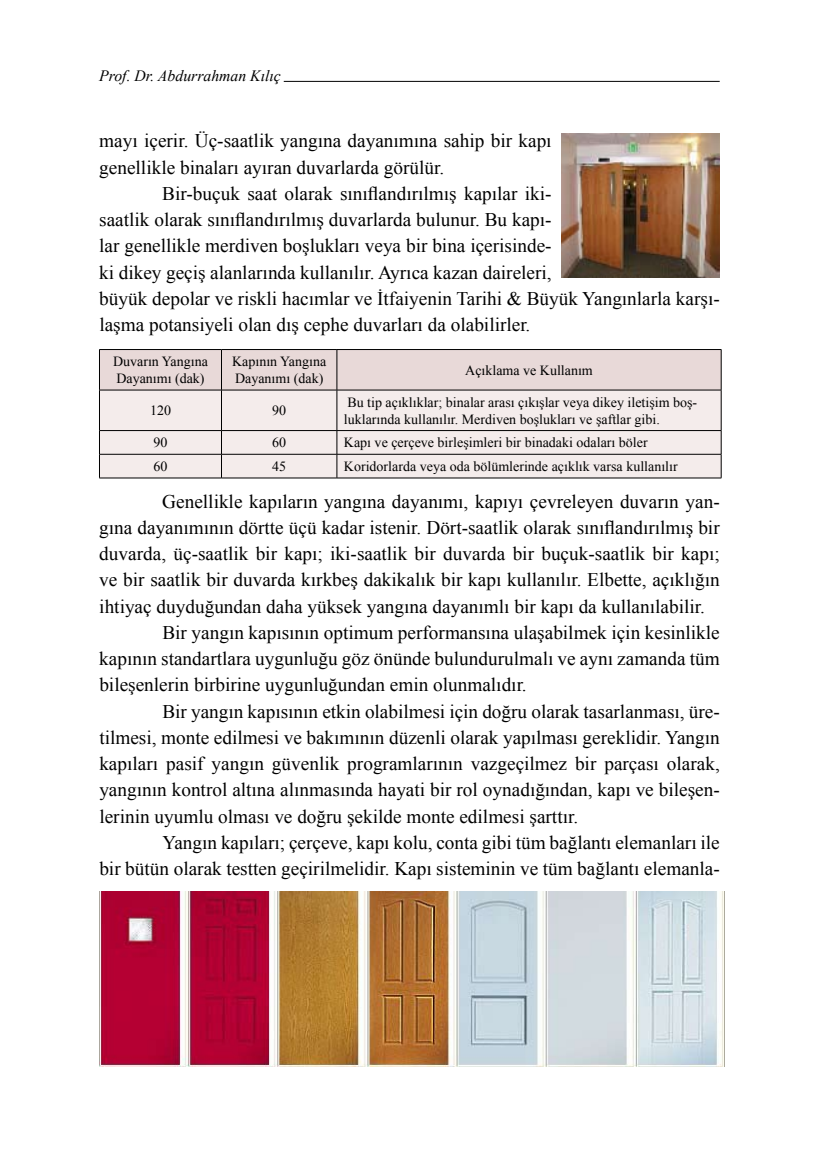
<style>
.page{position:relative;width:819px;height:1166px;background:#fff}
.page>*{position:absolute;margin:0;border:0;box-sizing:border-box;transform-origin:0 0}
.t1{font:19.25px/26.2px "Times New Roman";color:#000}
.t2{font:italic 15.75px "Times New Roman";color:#000}
.t3{font:14px/16.8px "Times New Roman";color:#000}
</style>
<div class="page">
<hr style="left:284px;top:81px;width:435px;height:1px;background:#000">
<img style="left:561px;top:134px;width:158px;height:143px">
<div style="left:100px;top:350px;width:620px;height:40px;background:#e8d9d8"></div>
<div style="left:100px;top:391px;width:620px;height:87px;background:#f4eceb"></div>
<hr style="left:99px;top:349px;width:122px;height:1px;background:#000">
<hr style="left:99px;top:350px;width:1px;height:40px;background:#000">
<hr style="left:221px;top:349px;width:116px;height:1px;background:#000">
<hr style="left:221px;top:350px;width:1px;height:40px;background:#000">
<hr style="left:337px;top:349px;width:384px;height:1px;background:#000">
<hr style="left:336px;top:350px;width:1px;height:40px;background:#000">
<hr style="left:720px;top:350px;width:1px;height:40px;background:#000">
<hr style="left:99px;top:390px;width:122px;height:1px;background:#000">
<hr style="left:99px;top:390px;width:1px;height:40px;background:#000">
<hr style="left:221px;top:390px;width:116px;height:1px;background:#000">
<hr style="left:221px;top:390px;width:1px;height:40px;background:#000">
<hr style="left:337px;top:390px;width:384px;height:1px;background:#000">
<hr style="left:336px;top:390px;width:1px;height:40px;background:#000">
<hr style="left:720px;top:390px;width:1px;height:40px;background:#000">
<hr style="left:99px;top:430px;width:122px;height:1px;background:#000">
<hr style="left:221px;top:430px;width:116px;height:1px;background:#000">
<hr style="left:337px;top:430px;width:384px;height:1px;background:#000">
<hr style="left:99px;top:454px;width:122px;height:1px;background:#000">
<svg style="left:99px;top:431px;width:1px;height:47px"></svg>
<hr style="left:221px;top:454px;width:116px;height:1px;background:#000">
<svg style="left:221px;top:431px;width:1px;height:47px"></svg>
<hr style="left:337px;top:454px;width:384px;height:1px;background:#000">
<svg style="left:336px;top:431px;width:1px;height:47px"></svg>
<svg style="left:720px;top:431px;width:1px;height:47px"></svg>
<hr style="left:99px;top:478px;width:122px;height:1px;background:#000">
<hr style="left:221px;top:478px;width:116px;height:1px;background:#000">
<hr style="left:337px;top:478px;width:384px;height:1px;background:#000">
<img style="left:99px;top:892px;width:625px;height:175px">
<p class="t2" style="left:99px;top:64px;width:183px">Prof. Dr. Abdurrahman Kılıç</p>
<p class="t1" style="left:99px;top:127px;width:454px">mayı içerir. Üç-saatlik yangına dayanımına sahip bir kapı genellikle binaları ayıran duvarlarda görülür.</p>
<p class="t1" style="left:99px;top:180px;width:622px;text-indent:63px">Bir-buçuk saat olarak sınıflandırılmış kapılar iki-<br>saatlik olarak sınıflandırılmış duvarlarda bulunur. Bu kapı-<br>lar genellikle merdiven boşlukları veya bir bina içerisinde-<br>ki dikey geçiş alanlarında kullanılır. Ayrıca kazan daireleri,<br>büyük depolar ve riskli hacımlar ve İtfaiyenin Tarihi &amp; Büyük Yangınlarla karşı&shy;laşma potansiyeli olan dış cephe duvarları da olabilirler.</p>
<p class="t3" style="left:113px;top:353px;width:96px">Duvarın Yangına<br>Dayanımı (dak)</p>
<p class="t3" style="left:232px;top:353px;width:96px">Kapının Yangına<br>Dayanımı (dak)</p>
<p class="t3" style="left:465px;top:361px;width:129px">Açıklama ve Kullanım</p>
<p class="t3" style="left:150px;top:402px;width:22px">120</p>
<p class="t3" style="left:272px;top:402px;width:15px">90</p>
<p class="t3" style="left:344px;top:393px;width:355px">Bu tip açıklıklar; binalar arası çıkışlar veya dikey iletişim boş&shy;luklarında kullanılır. Merdiven boşlukları ve şaftlar gibi.</p>
<p class="t3" style="left:153px;top:434px;width:15px">90</p>
<p class="t3" style="left:272px;top:434px;width:15px">60</p>
<p class="t3" style="left:344px;top:434px;width:305px">Kapı ve çerçeve birleşimleri bir binadaki odaları böler</p>
<p class="t3" style="left:153px;top:458px;width:15px">60</p>
<p class="t3" style="left:272px;top:458px;width:15px">45</p>
<p class="t3" style="left:344px;top:458px;width:335px">Koridorlarda veya oda bölümlerinde açıklık varsa kullanılır</p>
<p class="t1" style="left:162px;top:488px;width:559px">Genellikle kapıların yangına dayanımı, kapıyı çevreleyen duvarın yan-</p>
<p class="t1" style="left:99px;top:514px;width:622px">gına dayanımının dörtte üçü kadar istenir. Dört-saatlik olarak sınıflandırılmış bir</p>
<p class="t1" style="left:99px;top:540px;width:622px">duvarda, üç-saatlik bir kapı; iki-saatlik bir duvarda bir buçuk-saatlik bir kapı;</p>
<p class="t1" style="left:99px;top:566px;width:622px">ve bir saatlik bir duvarda kırkbeş dakikalık bir kapı kullanılır. Elbette, açıklığın</p>
<p class="t1" style="left:99px;top:593px;width:607px">ihtiyaç duyduğundan daha yüksek yangına dayanımlı bir kapı da kullanılabilir.</p>
<p class="t1" style="left:162px;top:619px;width:559px">Bir yangın kapısının optimum performansına ulaşabilmek için kesinlikle</p>
<p class="t1" style="left:99px;top:645px;width:622px">kapının standartlara uygunluğu göz önünde bulundurulmalı ve aynı zamanda tüm</p>
<p class="t1" style="left:99px;top:671px;width:429px">bileşenlerin birbirine uygunluğundan emin olunmalıdır.</p>
<p class="t1" style="left:162px;top:698px;width:559px">Bir yangın kapısının etkin olabilmesi için doğru olarak tasarlanması, üre-</p>
<p class="t1" style="left:99px;top:724px;width:622px">tilmesi, monte edilmesi ve bakımının düzenli olarak yapılması gereklidir. Yangın</p>
<p class="t1" style="left:99px;top:750px;width:622px">kapıları pasif yangın güvenlik programlarının vazgeçilmez bir parçası olarak,</p>
<p class="t1" style="left:99px;top:776px;width:622px">yangının kontrol altına alınmasında hayati bir rol oynadığından, kapı ve bileşen-</p>
<p class="t1" style="left:99px;top:803px;width:480px">lerinin uyumlu olması ve doğru şekilde monte edilmesi şarttır.</p>
<p class="t1" style="left:162px;top:829px;width:559px">Yangın kapıları; çerçeve, kapı kolu, conta gibi tüm bağlantı elemanları ile</p>
<p class="t1" style="left:99px;top:855px;width:622px">bir bütün olarak testten geçirilmelidir. Kapı sisteminin ve tüm bağlantı elemanla-</p>
</div>
